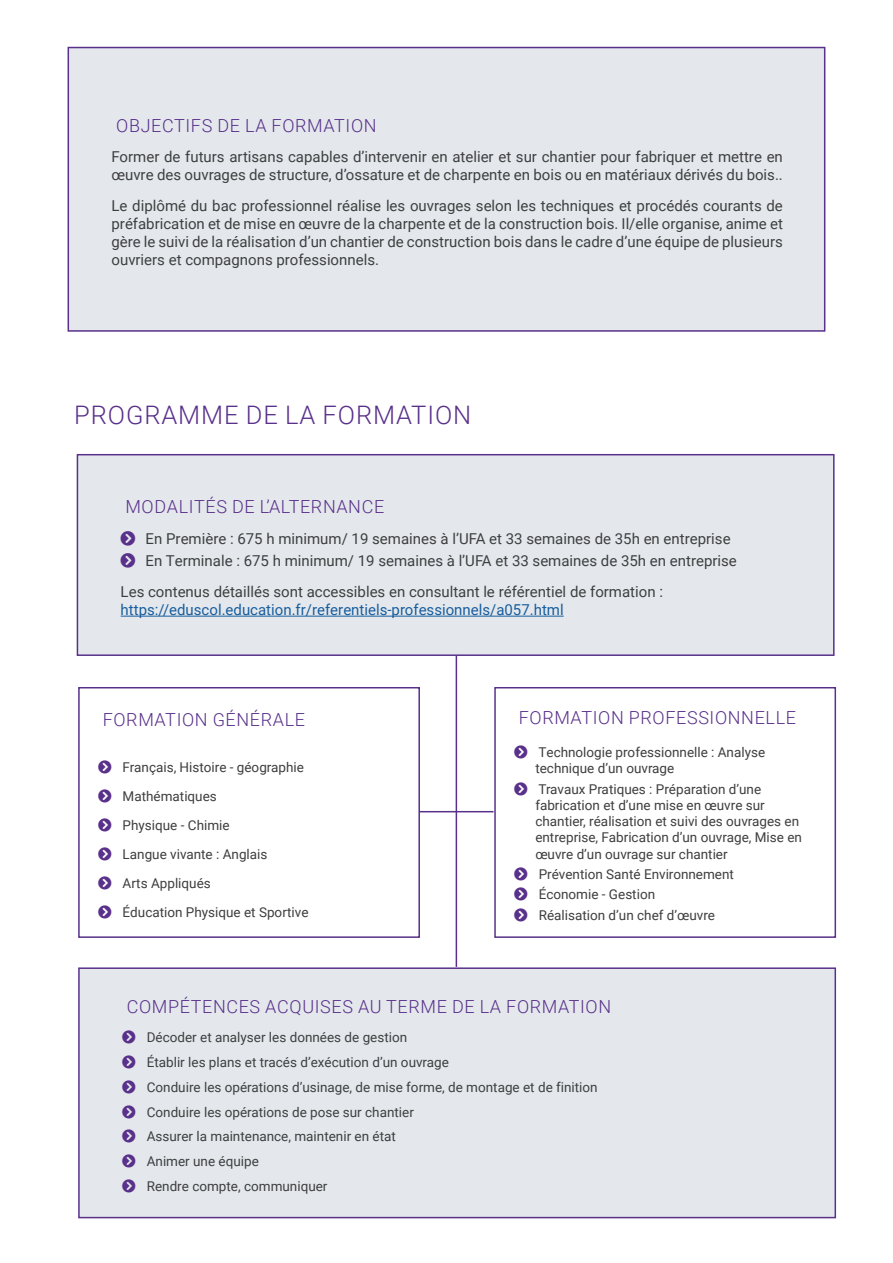
<style>
.page{position:relative;width:893px;height:1263px;background:#fff}
.page>*{position:absolute;margin:0;border:0;box-sizing:border-box;transform-origin:0 0}
.t1{font:300 25.5px "Roboto";letter-spacing:.035em;color:#59308a}
.t2{font:300 18px "Roboto";letter-spacing:.035em;color:#59308a}
.t3{font:15px/18px "Roboto";color:#3e3e3f}
.t4{font:15px "Roboto";color:#175d9e}
.t5{font:13.5px/24.8px "Roboto";color:#3e3e3f}
</style>
<div class="page">
<div style="left:68px;top:47px;width:757px;height:285px;background:#e4e8ec;border:2px solid #59308a"></div>
<div style="left:78px;top:687px;width:342px;height:251px;background:#fff;border:2px solid #59308a"></div>
<div style="left:494px;top:687px;width:342px;height:251px;background:#fff;border:2px solid #59308a"></div>
<hr style="left:419px;top:811px;width:74px;height:1px;background:#59308a">
<hr style="left:456px;top:625px;width:1px;height:342px;background:#59308a">
<div style="left:78px;top:967px;width:758px;height:251px;background:#e4e8ec;border:2px solid #59308a"></div>
<div style="left:77px;top:454px;width:757px;height:202px;background:#e4e8ec;border:2px solid #59308a"></div>
<hr style="left:121px;top:616px;width:443px;height:1px;background:#175d9e">
<p class="t2" style="left:116px;top:113px;width:262px">OBJECTIFS DE LA FORMATION</p>
<p class="t3" style="left:112px;top:147px;width:673px">Former de futurs artisans capables d’intervenir en atelier et sur chantier pour fabriquer et mettre en œuvre des ouvrages de structure, d’ossature et de charpente en bois ou en matériaux dérivés du bois..</p>
<p class="t3" style="left:112px;top:196px;width:673px;text-align:justify">Le diplômé du bac professionnel réalise les ouvrages selon les techniques et procédés courants de préfabrication et de mise en œuvre de la charpente et de la construction bois. Il/elle organise, anime et gère le suivi de la réalisation d’un chantier de construction bois dans le cadre d’une équipe de plusieurs ouvriers et compagnons professionnels.</p>
<h1 class="t1" style="left:74px;top:397px;width:399px">PROGRAMME DE LA FORMATION</h1>
<p class="t2" style="left:125px;top:494px;width:260px">MODALITÉS DE L’ALTERNANCE</p>
<p class="t3" style="left:146px;top:527px;width:593px;line-height:22.2px">En Première : 675 h minimum/ 19 semaines à l’UFA et 33 semaines de 35h en entreprise<br>En Terminale : 675 h minimum/ 19 semaines à l’UFA et 33 semaines de 35h en entreprise</p>
<p class="t3" style="left:121px;top:582px;width:544px">Les contenus détaillés sont accessibles en consultant le référentiel de formation :</p>
<p class="t4" style="left:121px;top:599px;width:445px">https://eduscol.education.fr/referentiels-professionnels/a057.html</p>
<p class="t2" style="left:103px;top:707px;width:204px">FORMATION GÉNÉRALE</p>
<p class="t5" style="left:123px;top:752px;width:187px;line-height:29px">Français, Histoire - géographie<br>Mathématiques<br>Physique - Chimie<br>Langue vivante : Anglais<br>Arts Appliqués<br>Éducation Physique et Sportive</p>
<p class="t2" style="left:519px;top:705px;width:279px">FORMATION PROFESSIONNELLE</p>
<p class="t5" style="left:535px;top:744px;width:231px;line-height:16.2px">Technologie professionnelle : Analyse technique d’un ouvrage</p>
<p class="t5" style="left:535px;top:780px;width:268px;line-height:16.2px">Travaux Pratiques : Préparation d’une fabrication et d’une mise en œuvre sur chantier, réalisation et suivi des ouvrages en entreprise, Fabrication d’un ouvrage, Mise en œuvre d’un ouvrage sur chantier</p>
<p class="t5" style="left:539px;top:863px;width:197px;line-height:20.4px">Prévention Santé Environnement<br>Économie - Gestion<br>Réalisation d’un chef d’œuvre</p>
<p class="t2" style="left:127px;top:994px;width:486px">COMPÉTENCES ACQUISES AU TERME DE LA FORMATION</p>
<p class="t5" style="left:147px;top:1025px;width:452px">Décoder et analyser les données de gestion<br>Établir les plans et tracés d’exécution d’un ouvrage<br>Conduire les opérations d’usinage, de mise forme, de montage et de finition Conduire les opérations de pose sur chantier<br>Assurer la maintenance, maintenir en état<br>Animer une équipe<br>Rendre compte, communiquer</p>
</div>
